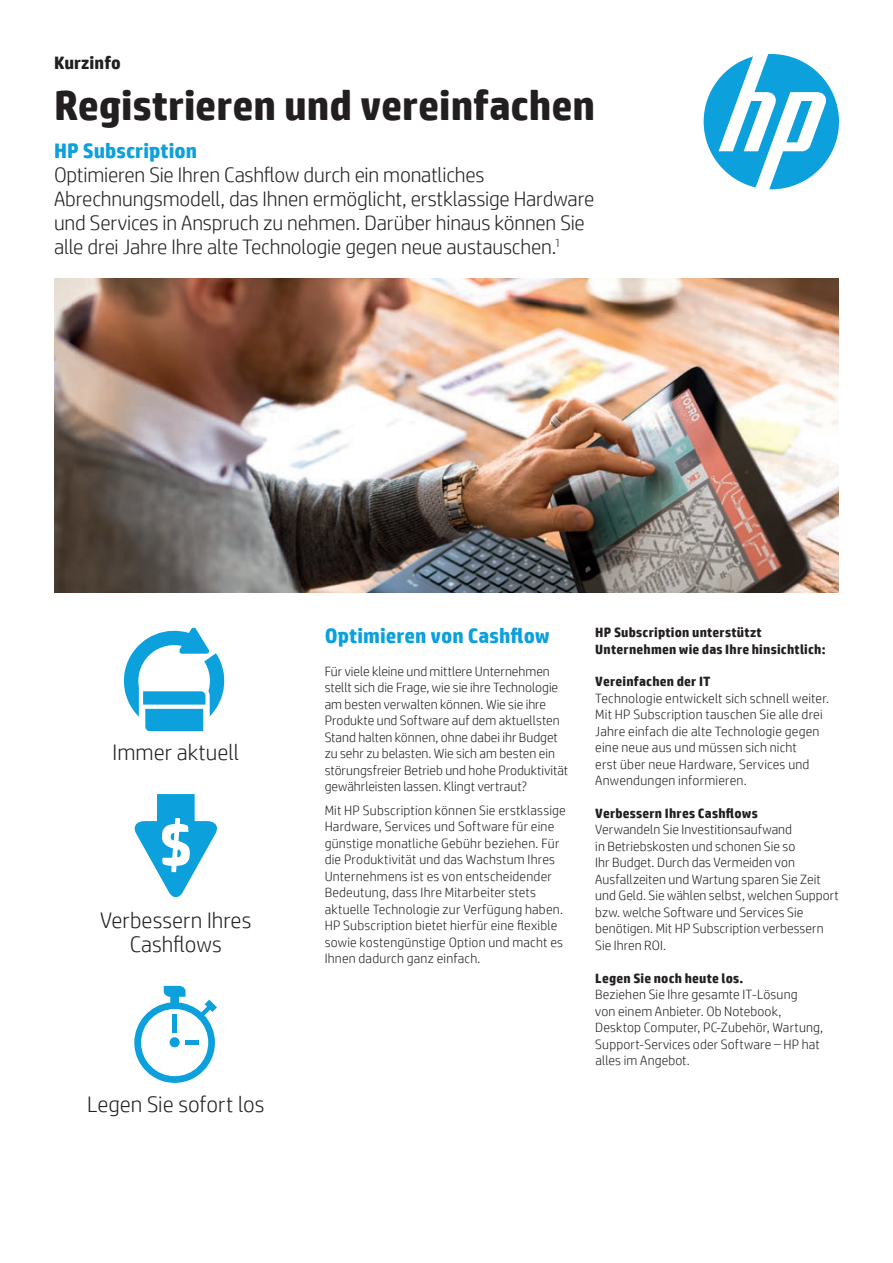
<style>
.page{position:relative;width:893px;height:1263px;background:#fff}
.page>*{position:absolute;margin:0;border:0;box-sizing:border-box;transform-origin:0 0}
.t1{font:700 42px "HP Simplified";color:#231f20}
.t2{font:300 22.5px/24px "HP Simplified";color:#231f20;text-align:center}
.t3{font:300 21px/24px "HP Simplified";letter-spacing:-.01em;color:#231f20}
.t4{font:700 21px "HP Simplified";color:#0ca0dd}
.t5{font:700 18px "HP Simplified";letter-spacing:.005em;color:#231f20}
.t6{font:300 13.5px/16.5px "HP Simplified";letter-spacing:.01em;color:#231f20}
.t7{font:700 13.5px/16.5px "HP Simplified";letter-spacing:.015em;color:#231f20}
</style>
<div class="page">
<svg style="left:704px;top:54px;width:135px;height:135px"></svg>
<img style="left:54px;top:279px;width:785px;height:313px">
<svg style="left:123px;top:627px;width:102px;height:104px"></svg>
<svg style="left:135px;top:794px;width:82px;height:104px"></svg>
<svg style="left:134px;top:986px;width:83px;height:97px"></svg>
<h3 class="t5" style="left:54px;top:51px;width:68px">Kurzinfo</h3>
<h1 class="t1" style="left:54px;top:78px;width:543px">Registrieren und vereinfachen</h1>
<h3 class="t4" style="left:54px;top:137px;width:145px">HP Subscription</h3>
<p class="t3" style="left:54px;top:162px;width:542px">Optimieren Sie Ihren Cashflow durch ein monatliches Abrechnungsmodell, das Ihnen ermöglicht, erstklassige Hardware und Services in Anspruch zu nehmen. Darüber hinaus können Sie alle drei Jahre Ihre alte Technologie gegen neue austauschen.<sup>1</sup></p>
<h2 class="t2" style="left:113px;top:740px;width:128px">Immer aktuell</h2>
<h2 class="t2" style="left:100px;top:907px;width:153px">Verbessern Ihres<br>Cashflows</h2>
<h2 class="t2" style="left:87px;top:1091px;width:179px">Legen Sie sofort los</h2>
<h3 class="t4" style="left:325px;top:622px;width:227px">Optimieren von Cashflow</h3>
<p class="t6" style="left:325px;top:663px;width:245px">Für viele kleine und mittlere Unternehmen stellt sich die Frage, wie sie ihre Technologie am besten verwalten können. Wie sie ihre Produkte und Software auf dem aktuellsten Stand halten können, ohne dabei ihr Budget zu sehr zu belasten. Wie sich am besten ein störungsfreier Betrieb und hohe Produktivität gewährleisten lassen. Klingt vertraut?</p>
<p class="t6" style="left:325px;top:801px;width:243px">Mit HP Subscription können Sie erstklassige Hardware, Services und Software für eine günstige monatliche Gebühr beziehen. Für die Produktivität und das Wachstum Ihres Unternehmens ist es von entscheidender Bedeutung, dass Ihre Mitarbeiter stets aktuelle Technologie zur Verfügung haben.<br>HP Subscription bietet hierfür eine flexible sowie kostengünstige Option und macht es Ihnen dadurch ganz einfach.</p>
<p class="t7" style="left:595px;top:624px;width:232px">HP Subscription unterstützt<br>Unternehmen wie das Ihre hinsichtlich:</p>
<p class="t7" style="left:595px;top:673px;width:117px">Vereinfachen der IT</p>
<p class="t6" style="left:595px;top:689px;width:235px">Technologie entwickelt sich schnell weiter.<br>Mit HP Subscription tauschen Sie alle drei Jahre einfach die alte Technologie gegen eine neue aus und müssen sich nicht<br>erst über neue Hardware, Services und Anwendungen informieren.</p>
<p class="t7" style="left:595px;top:805px;width:164px">Verbessern Ihres Cashflows</p>
<p class="t6" style="left:595px;top:821px;width:245px">Verwandeln Sie Investitionsaufwand<br>in Betriebskosten und schonen Sie so<br>Ihr Budget. Durch das Vermeiden von Ausfallzeiten und Wartung sparen Sie Zeit und Geld. Sie wählen selbst, welchen Support bzw. welche Software und Services Sie benötigen. Mit HP Subscription verbessern Sie Ihren ROI.</p>
<p class="t7" style="left:595px;top:970px;width:150px">Legen Sie noch heute los.</p>
<p class="t6" style="left:595px;top:986px;width:229px">Beziehen Sie Ihre gesamte IT-Lösung<br>von einem Anbieter. Ob Notebook, Desktop Computer, PC-Zubehör, Wartung, Support‑Services oder Software – HP hat alles im Angebot.</p>
</div>
